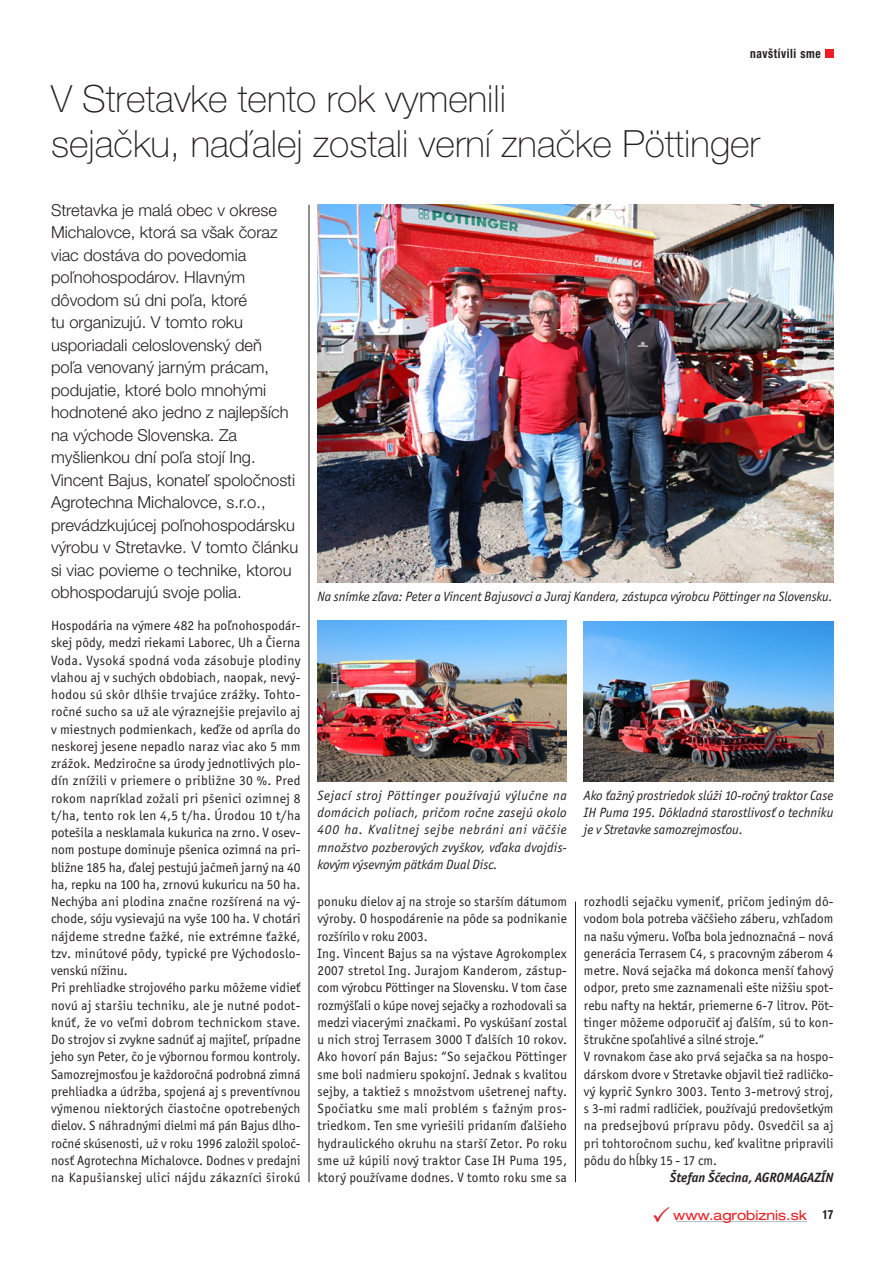
<style>
.page{position:relative;width:893px;height:1263px;background:#fff}
.page>*{position:absolute;margin:0;border:0;box-sizing:border-box;transform-origin:0 0}
.AM_nadpis_25{font:100 37.5px "Helvetica Neue LT Pro";color:#231f20}
.AM_perex{font:300 16.5px/22.5px "Helvetica Neue LT Pro";color:#231f20}
.AM_text{font:13.5px/17.2px "Officina San Itc TEE";letter-spacing:.015em;color:#231f20;text-align:justify}
.AM_podtext-italic{font:italic 13.5px/17.2px "Officina San Itc TEE";color:#231f20;text-align:justify}
.AM_podpis{font:italic 700 13.5px "Officina San Itc TEE";color:#231f20}
.t1{font:expanded 13.5px "Helvetica Neue LT Pro";color:#ee1d23}
.t2{font:700 condensed 12.75px "Helvetica Neue LT Pro";letter-spacing:.05em;color:#231f20;scale:.9 1}
</style>
<div class="page">
<hr style="left:676px;top:1221px;width:131px;height:1px;background:#b2c3c4">
<hr style="left:309px;top:205px;width:1px;height:977px;background:#231f20">
<hr style="left:575px;top:901px;width:1px;height:281px;background:#231f20">
<img style="left:317px;top:204px;width:516px;height:379px">
<img style="left:317px;top:621px;width:250px;height:160px">
<img style="left:584px;top:621px;width:249px;height:160px">
<div style="left:825px;top:49px;width:8px;height:9px;background:#ee1d23"></div>
<svg style="left:654px;top:1207px;width:15px;height:15px"></svg>
<p class="t2" style="left:750px;top:45px;width:80px">navštívili sme</p>
<p class="AM_nadpis_25" style="left:51px;top:77px;width:457px">V Stretavke tento rok vymenili</p>
<p class="AM_nadpis_25" style="left:51px;top:122px;width:710px">sejačku, naďalej zostali verní značke Pöttinger</p>
<p class="AM_perex" style="left:51px;top:198px;width:249px">Stretavka je malá obec v okrese<br>Michalovce, ktorá sa však čoraz viac dostáva do povedomia poľnohospodárov. Hlavným dôvodom sú dni poľa, ktoré<br>tu organizujú. V tomto roku usporiadali celoslovenský deň<br>poľa venovaný jarným prácam, podujatie, ktoré bolo mnohými hodnotené ako jedno z najlepších na východe Slovenska. Za myšlienkou dní poľa stojí Ing.<br>Vincent Bajus, konateľ spoločnosti<br>Agrotechna Michalovce, s.r.o., prevádzkujúcej poľnohospodársku výrobu v Stretavke. V tomto článku si viac povieme o technike, ktorou obhospodarujú svoje polia.</p>
<p class="AM_text" style="left:51px;top:617px;width:251px">Hospodária na výmere 482 ha poľnohospodár&shy;skej pôdy, medzi riekami Laborec, Uh a Čierna Voda. Vysoká spodná voda zásobuje plodiny vlahou aj v suchých obdobiach, naopak, nevý&shy;hodou sú skôr dlhšie trvajúce zrážky. Tohto&shy;ročné sucho sa už ale výraznejšie prejavilo aj v miestnych podmienkach, keďže od apríla do neskorej jesene nepadlo naraz viac ako 5 mm zrážok. Medziročne sa úrody jednotlivých plo&shy;dín znížili v priemere o približne 30 %. Pred rokom napríklad zožali pri pšenici ozimnej 8 t/ha, tento rok len 4,5 t/ha. Úrodou 10 t/ha potešila a nesklamala kukurica na zrno. V osev&shy;nom postupe dominuje pšenica ozimná na pri&shy;bližne 185 ha, ďalej pestujú jačmeň jarný na 40 ha, repku na 100 ha, zrnovú kukuricu na 50 ha.<br>Nechýba ani plodina značne rozšírená na vý&shy;chode, sóju vysievajú na vyše 100 ha. V chotári nájdeme stredne ťažké, nie extrémne ťažké, tzv. minútové pôdy, typické pre Východoslo&shy;venskú nížinu.</p>
<p class="AM_text" style="left:51px;top:979px;width:251px">Pri prehliadke strojového parku môžeme vidieť novú aj staršiu techniku, ale je nutné podot&shy;knúť, že vo veľmi dobrom technickom stave.<br>Do strojov si zvykne sadnúť aj majiteľ, prípadne jeho syn Peter, čo je výbornou formou kontroly.<br>Samozrejmosťou je každoročná podrobná zimná prehliadka a údržba, spojená aj s preventívnou výmenou niektorých čiastočne opotrebených dielov. S náhradnými dielmi má pán Bajus dlho&shy;ročné skúsenosti, už v roku 1996 založil spoloč&shy;nosť Agrotechna Michalovce. Dodnes v predajni na Kapušianskej ulici nájdu zákazníci širokú</p>
<p class="AM_podtext-italic" style="left:317px;top:588px;width:517px">Na snímke zľava: Peter a Vincent Bajusovci a Juraj Kandera, zástupca výrobcu Pöttinger na Slovensku.</p>
<p class="AM_podtext-italic" style="left:317px;top:787px;width:251px">Sejací stroj Pöttinger používajú výlučne na domácich poliach, pričom ročne zasejú okolo 400 ha. Kvalitnej sejbe nebráni ani väčšie množstvo pozberových zvyškov, vďaka dvojdis&shy;kovým výsevným pätkám Dual Disc.</p>
<p class="AM_podtext-italic" style="left:584px;top:787px;width:251px">Ako ťažný prostriedok slúži 10-ročný traktor Case IH Puma 195. Dôkladná starostlivosť o techniku je v Stretavke samozrejmosťou.</p>
<p class="AM_text" style="left:317px;top:893px;width:251px">ponuku dielov aj na stroje so starším dátumom výroby. O hospodárenie na pôde sa podnikanie rozšírilo v roku 2003.</p>
<p class="AM_text" style="left:317px;top:945px;width:251px">Ing. Vincent Bajus sa na výstave Agrokomplex 2007 stretol Ing. Jurajom Kanderom, zástup&shy;com výrobcu Pöttinger na Slovensku. V tom čase rozmýšľali o kúpe novej sejačky a rozhodovali sa medzi viacerými značkami. Po vyskúšaní zostal u nich stroj Terrasem 3000 T ďalších 10 rokov.<br>Ako hovorí pán Bajus: “So sejačkou Pöttinger sme boli nadmieru spokojní. Jednak s kvalitou sejby, a taktiež s množstvom ušetrenej nafty.<br>Spočiatku sme mali problém s ťažným pros&shy;triedkom. Ten sme vyriešili pridaním ďalšieho hydraulického okruhu na starší Zetor. Po roku sme už kúpili nový traktor Case IH Puma 195, ktorý používame dodnes. V tomto roku sme sa</p>
<p class="AM_text" style="left:584px;top:893px;width:251px">rozhodli sejačku vymeniť, pričom jediným dô&shy;vodom bola potreba väčšieho záberu, vzhľadom na našu výmeru. Voľba bola jednoznačná – nová generácia Terrasem C4, s pracovným záberom 4 metre. Nová sejačka má dokonca menší ťahový odpor, preto sme zaznamenali ešte nižšiu spot&shy;rebu nafty na hektár, priemerne 6-7 litrov. Pöt&shy;tinger môžeme odporučiť aj ďalším, sú to kon&shy;štrukčne spoľahlivé a silné stroje.“</p>
<p class="AM_text" style="left:584px;top:1048px;width:251px">V rovnakom čase ako prvá sejačka sa na hospo&shy;dárskom dvore v Stretavke objavil tiež radličko&shy;vý kyprič Synkro 3003. Tento 3-metrový stroj, s 3-mi radmi radličiek, používajú predovšetkým na predsejbovú prípravu pôdy. Osvedčil sa aj pri tohtoročnom suchu, keď kvalitne pripravili pôdu do hĺbky 15 - 17 cm.</p>
<p class="AM_podpis" style="left:670px;top:1169px;width:165px">Štefan Ščecina, AGROMAGAZÍN</p>
<p class="t1" style="left:673px;top:1207px;width:135px">www.agrobiznis.sk</p>
<p class="t2" style="left:822px;top:1206px;width:14px">17</p>
</div>
